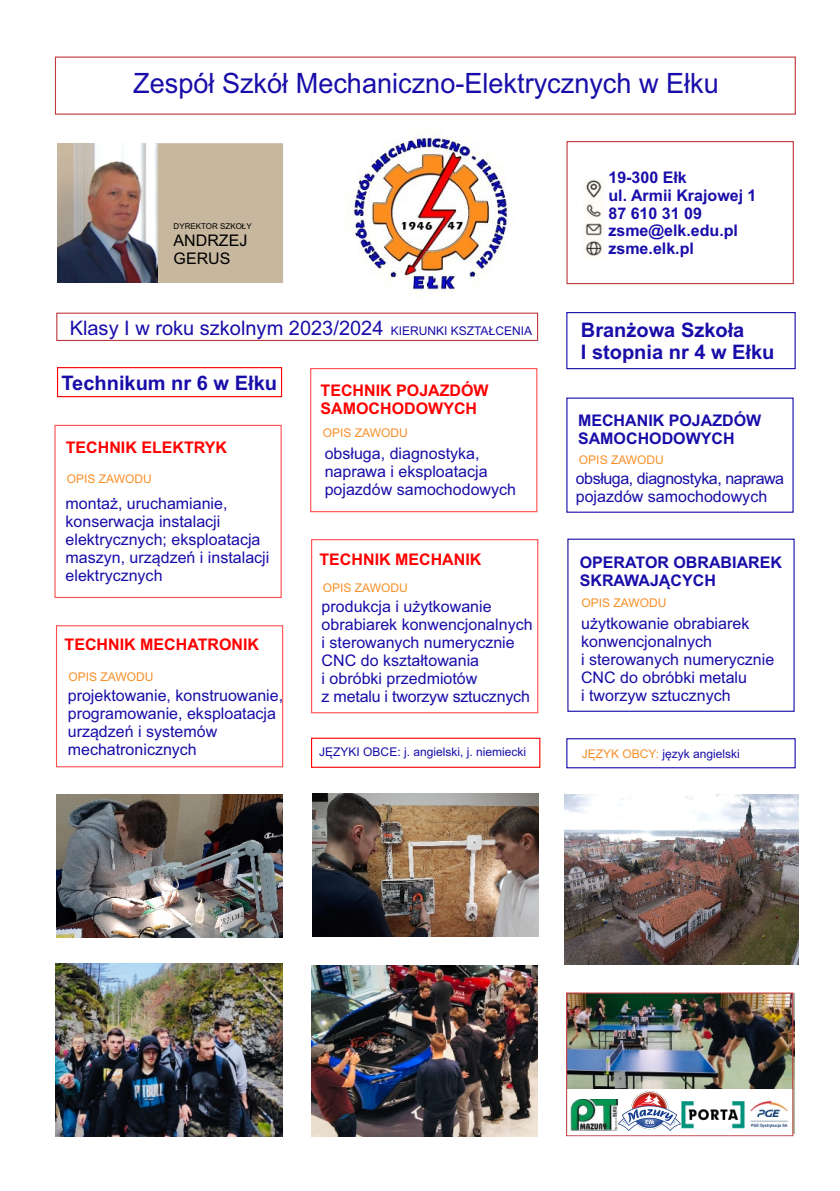
<style>
.page{position:relative;width:840px;height:1191px;background:#fff}
.page>*{position:absolute;margin:0;border:0;box-sizing:border-box;transform-origin:0 0}
.t1{font:28px "Arial";color:#180da9}
.t2{font:700 20px "Arial";color:#180da9}
.t3{font:20px "Arial";color:#180da9}
.t4{font:16px/17.8px "Arial";color:#180da9}
.t5{font:700 16px/17.8px "Arial";color:#180da9}
.t6{font:700 16px/17.8px "Arial";color:#fe0000}
.t7{font:16px/17.8px "Arial";letter-spacing:-.03em;color:#180da9}
.t8{font:16px/17.8px "Arial";color:#000}
.t9{font:12px "Arial";color:#180da9}
.t10{font:12px "Arial";color:#f98f29}
.t11{font:8px "Arial";color:#000}
.s1{color:#f98f29}
</style>
<div class="page">
<div style="left:566px;top:141px;width:227px;height:143px;border:1px solid #c03940"></div>
<div style="left:56px;top:313px;width:482px;height:28px;border:1px solid #c03940"></div>
<div style="left:57px;top:143px;width:227px;height:140px;background:#c7b79e"></div>
<img style="left:58px;top:143px;width:100px;height:140px">
<img style="left:346px;top:133px;width:164px;height:164px">
<div style="left:54px;top:425px;width:227px;height:173px;border:1px solid #fe504f"></div>
<div style="left:56px;top:625px;width:227px;height:142px;border:1px solid #fe504f"></div>
<div style="left:310px;top:368px;width:227px;height:144px;border:1px solid #fe504f"></div>
<div style="left:311px;top:539px;width:227px;height:174px;border:1px solid #fe504f"></div>
<div style="left:57px;top:367px;width:225px;height:30px;border:1px solid #fb0002"></div>
<div style="left:566px;top:312px;width:229px;height:57px;border:1px solid #180da9"></div>
<div style="left:566px;top:397px;width:227px;height:116px;border:1px solid #180da9"></div>
<div style="left:567px;top:538px;width:227px;height:174px;border:1px solid #180da9"></div>
<div style="left:311px;top:737px;width:229px;height:31px;border:1px solid #fb0002"></div>
<div style="left:566px;top:738px;width:229px;height:30px;border:1px solid #180da9"></div>
<img style="left:567px;top:993px;width:227px;height:140px">
<div style="left:565px;top:992px;width:227px;height:144px;border:1px solid #c03940"></div>
<svg style="left:566px;top:1088px;width:226px;height:47px"></svg>
<img style="left:618px;top:1091px;width:62px;height:39px">
<img style="left:745px;top:1099px;width:46px;height:29px">
<img style="left:681px;top:1101px;width:63px;height:27px">
<img style="left:570px;top:1099px;width:47px;height:31px">
<img style="left:311px;top:965px;width:226px;height:171px">
<img style="left:312px;top:793px;width:226px;height:143px">
<img style="left:56px;top:963px;width:227px;height:173px">
<img style="left:56px;top:794px;width:226px;height:143px">
<img style="left:583px;top:180px;width:21px;height:77px">
<img style="left:564px;top:795px;width:233px;height:169px">
<h1 class="t1" style="left:133px;top:72px;width:587px">Zespół Szkół Mechaniczno-Elektrycznych w Ełku</h1>
<p class="t11" style="left:173px;top:224px;width:80px">DYREKTOR SZKOŁY</p>
<p class="t8" style="left:173px;top:233px;width:75px">ANDRZEJ<br>GERUS</p>
<p class="t3" style="left:70px;top:320px;width:315px">Klasy I w roku szkolnym 2023/2024</p>
<p class="t9" style="left:390px;top:326px;width:143px">KIERUNKI KSZTAŁCENIA</p>
<p class="t2" style="left:61px;top:376px;width:217px">Technikum nr 6 w Ełku</p>
<p class="t6" style="left:66px;top:440px;width:163px">TECHNIK ELEKTRYK</p>
<p class="t10" style="left:67px;top:474px;width:86px">OPIS ZAWODU</p>
<p class="t4" style="left:65px;top:496px;width:205px">montaż, uruchamianie, konserwacja instalacji elektrycznych; eksploatacja maszyn, urządzeń i instalacji elektrycznych</p>
<p class="t6" style="left:320px;top:383px;width:169px">TECHNIK POJAZDÓW<br>SAMOCHODOWYCH</p>
<p class="t10" style="left:322px;top:428px;width:86px">OPIS ZAWODU</p>
<p class="t4" style="left:324px;top:446px;width:193px">obsługa, diagnostyka, naprawa i eksploatacja pojazdów samochodowych</p>
<p class="t6" style="left:319px;top:552px;width:163px">TECHNIK MECHANIK</p>
<p class="t10" style="left:323px;top:583px;width:86px">OPIS ZAWODU</p>
<p class="t5" style="left:608px;top:170px;width:149px">19-300 Ełk<br>ul. Armii Krajowej 1<br>87 610 31 09 zsme@elk.edu.pl zsme.elk.pl</p>
<p class="t2" style="left:580px;top:322px;width:165px">Branżowa Szkoła</p>
<p class="t2" style="left:580px;top:344px;width:195px">I stopnia nr 4 w Ełku</p>
<p class="t5" style="left:577px;top:413px;width:185px">MECHANIK POJAZDÓW<br>SAMOCHODOWYCH</p>
<p class="t10" style="left:578px;top:455px;width:86px">OPIS ZAWODU</p>
<p class="t7" style="left:575px;top:471px;width:210px">obsługa, diagnostyka, naprawa pojazdów samochodowych</p>
<p class="t5" style="left:579px;top:555px;width:204px">OPERATOR OBRABIAREK<br>SKRAWAJĄCYCH</p>
<p class="t6" style="left:64px;top:637px;width:196px">TECHNIK MECHATRONIK</p>
<p class="t10" style="left:68px;top:672px;width:86px">OPIS ZAWODU</p>
<p class="t4" style="left:68px;top:688px;width:217px">projektowanie, konstruowanie, programowanie, eksploatacja urządzeń i systemów mechatronicznych</p>
<p class="t4" style="left:321px;top:599px;width:212px">produkcja i użytkowanie obrabiarek konwencjonalnych</p>
<p class="t4" style="left:321px;top:635px;width:194px">i sterowanych numerycznie<br>CNC do kształtowania</p>
<p class="t4" style="left:321px;top:671px;width:210px">i obróbki przedmiotów<br>z metalu i tworzyw sztucznych</p>
<p class="t10" style="left:581px;top:598px;width:86px">OPIS ZAWODU</p>
<p class="t4" style="left:580px;top:616px;width:170px">użytkowanie obrabiarek konwencjonalnych</p>
<p class="t4" style="left:580px;top:652px;width:194px">i sterowanych numerycznie<br>CNC do obróbki metalu</p>
<p class="t4" style="left:580px;top:687px;width:151px">i tworzyw sztucznych</p>
<p class="t9" style="left:319px;top:747px;width:208px">JĘZYKI OBCE: j. angielski, j. niemiecki</p>
<p class="t9" style="left:581px;top:749px;width:160px"><span class="s1">JĘZYK OBCY:</span> język angielski</p>
</div>
